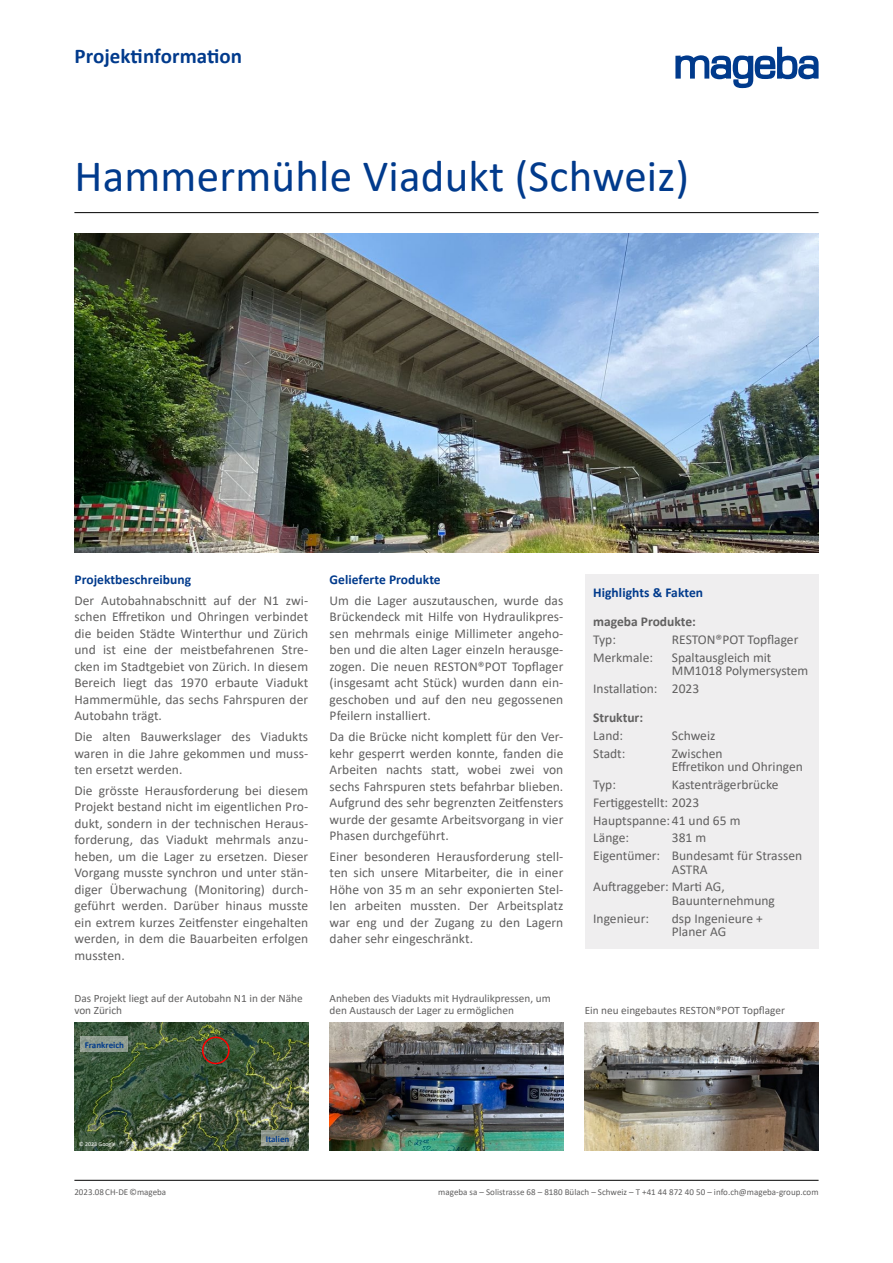
<style>
.page{position:relative;width:893px;height:1263px;background:#fff}
.page>*{position:absolute;margin:0;border:0;box-sizing:border-box;transform-origin:0 0}
.t1{font:45px "Calibri";letter-spacing:.005em;color:#003a8c}
.t2{font:700 21px "Calibri";letter-spacing:.005em;color:#003a8c}
.t3{font:13.5px/16.5px "Calibri";color:#616060;text-align:justify}
.t4{font:700 13.5px "Calibri";letter-spacing:.005em;color:#003a8c}
.t5{font:700 13.5px "Calibri";color:#616060}
.t6{font:11.25px/12px "Calibri";color:#616060}
.t7{font:9px "Calibri";color:#616060}
.t8{font:700 9px "Calibri";color:#003a8c}
.t9{font:6px "Calibri";color:#fff}
</style>
<div class="page">
<hr style="left:74px;top:1180px;width:745px;height:1px;background:#000">
<hr style="left:74px;top:212px;width:745px;height:1px;background:#000">
<img style="left:585px;top:1023px;width:234px;height:127px">
<img style="left:330px;top:1023px;width:233px;height:127px">
<img style="left:74px;top:234px;width:745px;height:319px">
<img style="left:74px;top:1023px;width:234px;height:127px">
<div style="left:202px;top:1036px;width:28px;height:28px;border:2px solid #f00;border-radius:50%"></div>
<div style="left:585px;top:574px;width:234px;height:375px;background:#efeeef"></div>
<svg style="left:261px;top:1131px;width:33px;height:15px"></svg>
<svg style="left:81px;top:1036px;width:47px;height:16px"></svg>
<svg style="left:675px;top:47px;width:144px;height:41px"></svg>
<h2 class="t2" style="left:74px;top:41px;width:169px">Projektinformation</h2>
<h1 class="t1" style="left:74px;top:145px;width:616px">Hammermühle Viadukt (Schweiz)</h1>
<p class="t4" style="left:330px;top:570px;width:113px">Gelieferte Produkte</p>
<p class="t3" style="left:330px;top:592px;width:235px">Um die Lager auszutauschen, wurde das Brückendeck mit Hilfe von Hydraulikpres&shy;sen mehrmals einige Millimeter angeho&shy;ben und die alten Lager einzeln herausge&shy;zogen. Die neuen RESTON®POT Topflager (insgesamt acht Stück) wurden dann ein&shy;geschoben und auf den neu gegossenen Pfeilern installiert.</p>
<p class="t3" style="left:330px;top:728px;width:235px">Da die Brücke nicht komplett für den Ver&shy;kehr gesperrt werden konnte, fanden die Arbeiten nachts statt, wobei zwei von sechs Fahrspuren stets befahrbar blieben.<br>Aufgrund des sehr begrenzten Zeitfensters wurde der gesamte Arbeitsvorgang in vier Phasen durchgeführt.</p>
<p class="t3" style="left:330px;top:848px;width:235px">Einer besonderen Herausforderung stell&shy;ten sich unsere Mitarbeiter, die in einer Höhe von 35 m an sehr exponierten Stel&shy;len arbeiten mussten. Der Arbeitsplatz war eng und der Zugang zu den Lagern daher sehr eingeschränkt.</p>
<p class="t4" style="left:74px;top:570px;width:118px">Projektbeschreibung</p>
<p class="t3" style="left:74px;top:592px;width:235px">Der Autobahnabschnitt auf der N1 zwi&shy;schen Effretikon und Ohringen verbindet die beiden Städte Winterthur und Zürich und ist eine der meistbefahrenen Stre&shy;cken im Stadtgebiet von Zürich. In diesem Bereich liegt das 1970 erbaute Viadukt Hammermühle, das sechs Fahrspuren der Autobahn trägt.</p>
<p class="t3" style="left:74px;top:728px;width:235px">Die alten Bauwerkslager des Viadukts waren in die Jahre gekommen und muss&shy;ten ersetzt werden.</p>
<p class="t3" style="left:74px;top:782px;width:235px">Die grösste Herausforderung bei diesem Projekt bestand nicht im eigentlichen Pro&shy;dukt, sondern in der technischen Heraus&shy;forderung, das Viadukt mehrmals anzu&shy;heben, um die Lager zu ersetzen. Dieser Vorgang musste synchron und unter stän&shy;diger Überwachung (Monitoring) durch&shy;geführt werden. Darüber hinaus musste ein extrem kurzes Zeitfenster eingehalten werden, in dem die Bauarbeiten erfolgen mussten.</p>
<p class="t6" style="left:74px;top:992px;width:230px">Das Projekt liegt auf der Autobahn N1 in der Nähe von Zürich</p>
<p class="t6" style="left:330px;top:992px;width:223px">Anheben des Viadukts mit Hydraulikpressen, um den Austausch der Lager zu ermöglichen</p>
<p class="t6" style="left:585px;top:1004px;width:202px">Ein neu eingebautes RESTON®POT Topflager</p>
<p class="t4" style="left:593px;top:583px;width:112px">Highlights &amp; Fakten</p>
<p class="t5" style="left:593px;top:612px;width:104px">mageba Produkte:</p>
<p class="t3" style="left:593px;top:631px;width:24px">Typ:</p>
<p class="t3" style="left:672px;top:631px;width:128px">RESTON®POT Topflager</p>
<p class="t3" style="left:593px;top:649px;width:61px">Merkmale:</p>
<p class="t3" style="left:672px;top:650px;width:138px;line-height:13.5px">Spaltausgleich mit<br>MM1018 Polymersystem</p>
<p class="t3" style="left:593px;top:680px;width:108px">Installation: 2023</p>
<p class="t5" style="left:593px;top:708px;width:51px">Struktur:</p>
<p class="t3" style="left:593px;top:727px;width:31px">Land:</p>
<p class="t3" style="left:672px;top:727px;width:45px">Schweiz</p>
<p class="t3" style="left:593px;top:745px;width:34px">Stadt:</p>
<p class="t3" style="left:672px;top:746px;width:133px;line-height:13.5px">Zwischen<br>Effretikon und Ohringen</p>
<p class="t3" style="left:593px;top:776px;width:24px">Typ:</p>
<p class="t3" style="left:593px;top:775px;width:187px;line-height:17.7px;text-align:left;text-indent:79px">Kastenträgerbrücke<br>Fertiggestellt: 2023<br>Hauptspanne: 41 und 65 m<br>Länge:</p>
<p class="t3" style="left:593px;top:829px;width:210px;line-height:17.7px;text-indent:79px">381 m<br>Eigentümer: Bundesamt für Strassen</p>
<p class="t3" style="left:593px;top:860px;width:133px;line-height:17.7px;text-indent:79px">ASTRA<br>Auftraggeber: Marti AG,</p>
<p class="t3" style="left:672px;top:892px;width:104px">Bauunternehmung</p>
<p class="t3" style="left:593px;top:909px;width:57px">Ingenieur:</p>
<p class="t3" style="left:672px;top:911px;width:92px;line-height:13.5px">dsp Ingenieure +<br>Planer AG</p>
<p class="t8" style="left:85px;top:1038px;width:41px">Frankreich</p>
<p class="t9" style="left:79px;top:1140px;width:39px">© 2023 Google</p>
<p class="t8" style="left:266px;top:1132px;width:25px">Italien</p>
<p class="t7" style="left:74px;top:1186px;width:93px">2023.08 CH-DE ©mageba</p>
<p class="t7" style="left:438px;top:1186px;width:382px">mageba sa – Solistrasse 68 – 8180 Bülach – Schweiz – T +41 44 872 40 50 – info.ch@mageba-group.com</p>
</div>
